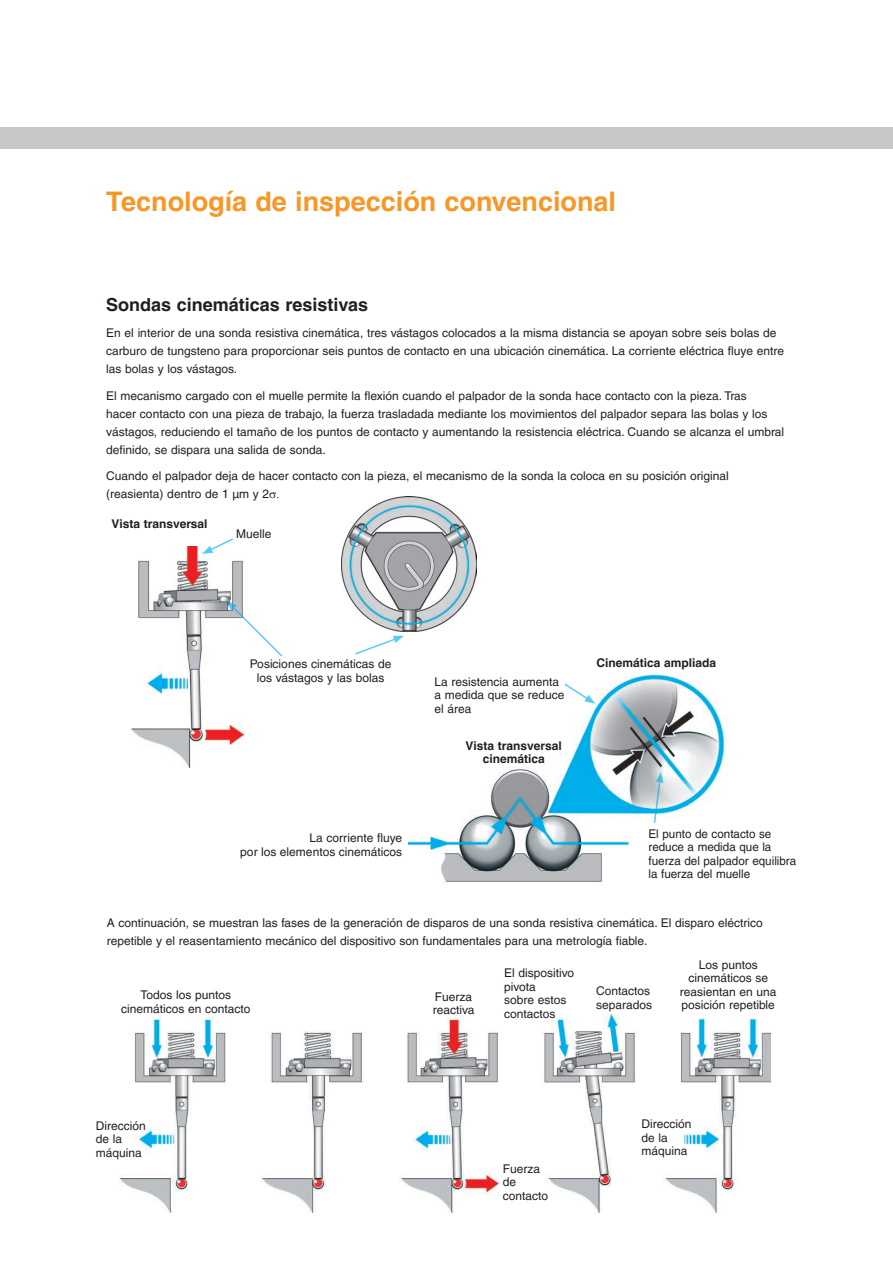
<style>
.page{position:relative;width:893px;height:1263px;background:#fff}
.page>*{position:absolute;margin:0;border:0;box-sizing:border-box;transform-origin:0 0}
.Heading{font:700 27px "Helvetica LT Pro";color:#f79727}
.Sub_heading{font:700 18px "Helvetica LT Pro";color:#231f20}
.Text{font:12px/13.5px "Helvetica LT Pro";color:#231f20}
.Text-2{font:700 12px/13.5px "Helvetica LT Pro";color:#231f20;text-align:center}
</style>
<div class="page">
<div style="left:0;top:128px;width:893px;height:21px;background:#c7c8ca"></div>
<img style="left:119px;top:1014px;width:651px;height:200px">
<img style="left:409px;top:672px;width:318px;height:210px">
<svg style="left:563px;top:682px;width:32px;height:22px"></svg>
<svg style="left:653px;top:772px;width:10px;height:52px"></svg>
<img style="left:131px;top:546px;width:112px;height:221px">
<svg style="left:202px;top:538px;width:33px;height:16px"></svg>
<svg style="left:226px;top:601px;width:56px;height:57px"></svg>
<svg style="left:355px;top:636px;width:49px;height:19px"></svg>
<img style="left:341px;top:496px;width:135px;height:136px">
<p class="Heading" style="left:106px;top:185px;width:511px">Tecnología de inspección convencional</p>
<p class="Sub_heading" style="left:106px;top:293px;width:263px">Sondas cinemáticas resistivas</p>
<p class="Text" style="left:106px;top:324px;width:679px;line-height:18px">En el interior de una sonda resistiva cinemática, tres vástagos colocados a la misma distancia se apoyan sobre seis bolas de carburo de tungsteno para proporcionar seis puntos de contacto en una ubicación cinemática. La corriente eléctrica fluye entre las bolas y los vástagos.</p>
<p class="Text" style="left:106px;top:386px;width:679px;line-height:18px">El mecanismo cargado con el muelle permite la flexión cuando el palpador de la sonda hace contacto con la pieza. Tras<br>hacer contacto con una pieza de trabajo, la fuerza trasladada mediante los movimientos del palpador separa las bolas y los vástagos, reduciendo el tamaño de los puntos de contacto y aumentando la resistencia eléctrica. Cuando se alcanza el umbral definido, se dispara una salida de sonda.</p>
<p class="Text" style="left:106px;top:467px;width:624px;line-height:18px">Cuando el palpador deja de hacer contacto con la pieza, el mecanismo de la sonda la coloca en su posición original (reasienta) dentro de 1 μm y 2</p>
<p class="Text" style="left:236px;top:527px;width:37px">Muelle</p>
<p class="Text-2" style="left:111px;top:517px;width:98px">Vista transversal</p>
<p class="Text" style="left:250px;top:657px;width:143px;text-align:center">Posiciones cinemáticas de los vástagos y las bolas</p>
<p class="Text" style="left:434px;top:675px;width:132px">La resistencia aumenta a medida que se reduce el área</p>
<p class="Text-2" style="left:466px;top:739px;width:98px">Vista transversal cinemática</p>
<p class="Text-2" style="left:596px;top:656px;width:121px">Cinemática ampliada</p>
<p class="Text" style="left:240px;top:831px;width:163px;text-align:right">La corriente fluye<br>por los elementos cinemáticos</p>
<p class="Text" style="left:648px;top:827px;width:149px">El punto de contacto se reduce a medida que la fuerza del palpador equilibra la fuerza del muelle</p>
<p class="Text" style="left:107px;top:913px;width:657px;line-height:18px">A continuación, se muestran las fases de la generación de disparos de una sonda resistiva cinemática. El disparo eléctrico repetible y el reasentamiento mecánico del dispositivo son fundamentales para una metrología fiable.</p>
<p class="Text" style="left:121px;top:988px;width:131px;text-align:center">Todos los puntos cinemáticos en contacto</p>
<p class="Text" style="left:433px;top:989px;width:43px">Fuerza reactiva</p>
<p class="Text" style="left:504px;top:966px;width:72px">El dispositivo pivota<br>sobre estos contactos</p>
<p class="Text" style="left:596px;top:984px;width:57px">Contactos separados</p>
<p class="Text" style="left:680px;top:958px;width:98px;text-align:center">Los puntos cinemáticos se reasientan en una posición repetible</p>
<p class="Text" style="left:96px;top:1119px;width:52px">Dirección de la máquina</p>
<p class="Text" style="left:641px;top:1117px;width:52px">Dirección de la máquina</p>
<p class="Text" style="left:503px;top:1162px;width:47px">Fuerza de contacto</p>
</div>
